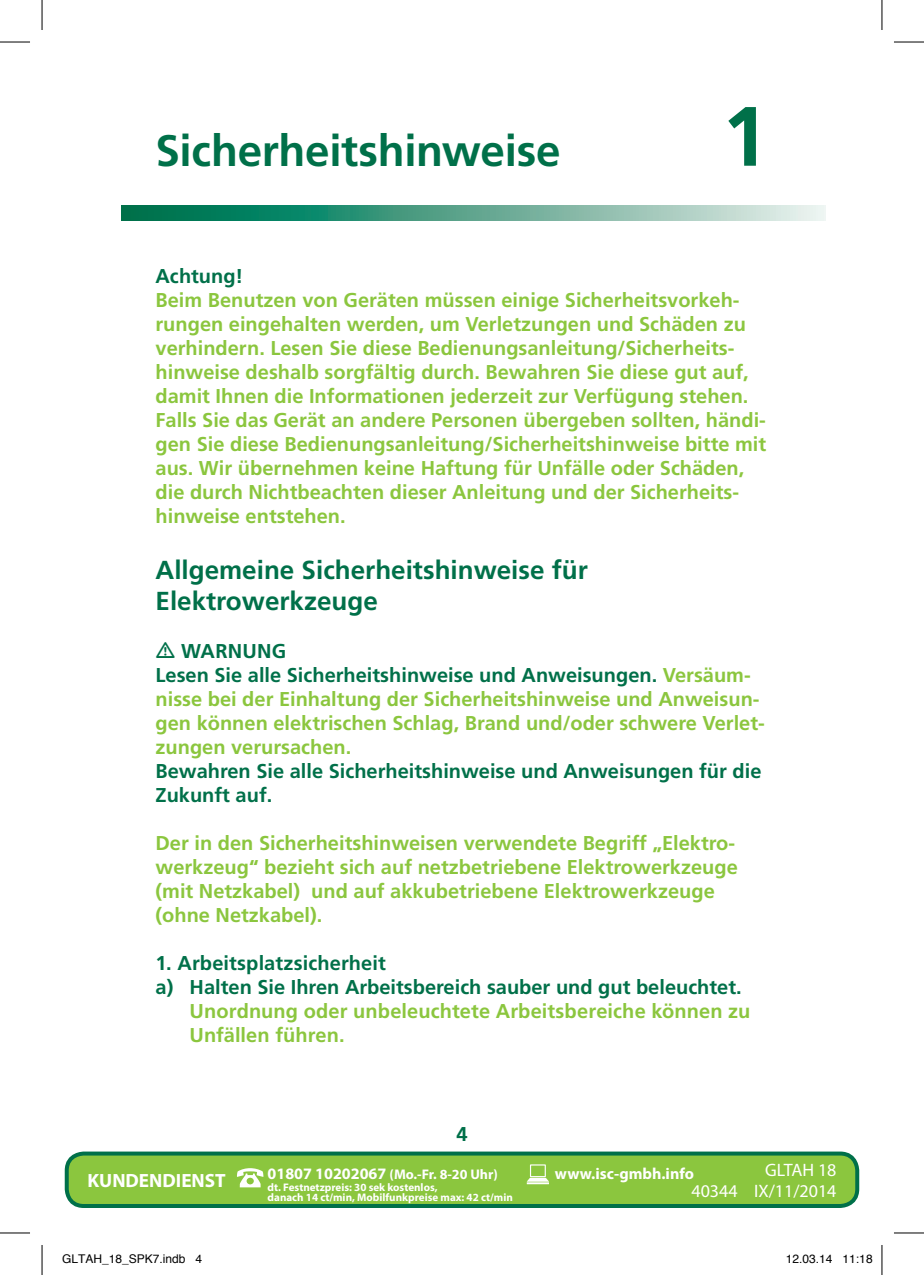
<style>
.page{position:relative;width:924px;height:1275px;background:#fff}
.page>*{position:absolute;margin:0;border:0;box-sizing:border-box;transform-origin:0 0}
.t1{font:700 84px "Frutiger";color:#007049}
.t2{font:700 44px "Frutiger";letter-spacing:-.005em;color:#007049}
.t3{font:700 26px/31.2px "Frutiger";color:#007049}
.t4{font:700 20px/24px "Frutiger";color:#8bc63e}
.t5{font:700 20px/24px "Frutiger";color:#007049}
.t6{font:700 19.2px "Myriad Pro";color:#fff}
.t7{font:18px/21.6px "Myriad Pro";color:#fff;text-align:right}
.t8{font:700 16px "Myriad Pro";color:#fff}
.t9{font:700 14px "Myriad Pro";color:#fff}
.t10{font:12px "Helvetica";color:#000}
.t11{font:700 11px/10px "Myriad Pro";color:#fff}
.s1{color:#007049}
.s2{font-size:16px}
</style>
<div class="page">
<svg style="left:122px;top:205px;width:703px;height:16px;background:#60a993"></svg>
<div style="left:67px;top:1153px;width:789px;height:53px;background:#8bc63e;border-radius:17px"></div>
<div style="left:65px;top:1151px;width:793px;height:57px;border:4px solid #007049;border-radius:17px"></div>
<svg style="left:526px;top:1164px;width:23px;height:20px"></svg>
<svg style="left:237px;top:1168px;width:26px;height:19px"></svg>
<hr style="left:0;top:42px;width:30px;height:1px;background:#000">
<hr style="left:893px;top:42px;width:30px;height:1px;background:#000">
<hr style="left:0;top:1232px;width:30px;height:1px;background:#000">
<hr style="left:893px;top:1232px;width:30px;height:1px;background:#000">
<hr style="left:42px;top:0;width:1px;height:30px;background:#000">
<hr style="left:42px;top:1245px;width:1px;height:30px;background:#000">
<hr style="left:881px;top:0;width:1px;height:30px;background:#000">
<hr style="left:881px;top:1245px;width:1px;height:30px;background:#000">
<h2 class="t2" style="left:155px;top:125px;width:406px">Sicherheitshinweise</h2>
<h1 class="t1" style="left:721px;top:87px;width:48px">1</h1>
<p class="t5" style="left:155px;top:264px;width:89px">Achtung!</p>
<p class="t4" style="left:155px;top:288px;width:612px">Beim Benutzen von Geräten müssen einige Sicherheitsvorkeh&shy;rungen eingehalten werden, um Verletzungen und Schäden zu verhindern. Lesen Sie diese Bedienungsanleitung/Sicherheits&shy;hinweise deshalb sorgfältig durch. Bewahren Sie diese gut auf, damit Ihnen die Informationen jederzeit zur Verfügung stehen.<br>Falls Sie das Gerät an andere Personen übergeben sollten, händi&shy;gen Sie diese Bedienungsanleitung/Sicherheitshinweise bitte mit aus. Wir übernehmen keine Haftung für Unfälle oder Schäden, die durch Nichtbeachten dieser Anleitung und der Sicherheits&shy;hinweise entstehen.</p>
<h3 class="t3" style="left:155px;top:554px;width:433px">Allgemeine Sicherheitshinweise für<br>Elektrowerkzeuge</h3>
<p class="t4" style="left:155px;top:639px;width:610px;text-indent:26px"><span class="s1">WARNUNG<br>Lesen Sie alle Sicherheitshinweise und Anweisungen.</span> Versäum&shy;nisse bei der Einhaltung der Sicherheitshinweise und Anweisun&shy;gen können elektrischen Schlag, Brand und/oder schwere Verlet&shy;zungen verursachen.</p>
<p class="t5" style="left:155px;top:759px;width:607px">Bewahren Sie alle Sicherheitshinweise und Anweisungen für die<br>Zukunft auf.</p>
<p class="t4" style="left:155px;top:831px;width:583px">Der in den Sicherheitshinweisen verwendete Begriff „Elektro&shy;werkzeug“ bezieht sich auf netzbetriebene Elektrowerkzeuge (mit Netzkabel) und auf akkubetriebene Elektrowerkzeuge (ohne Netzkabel).</p>
<p class="t5" style="left:155px;top:951px;width:587px">1. Arbeitsplatzsicherheit<br>a) Halten Sie Ihren Arbeitsbereich sauber und gut beleuchtet.</p>
<p class="t4" style="left:189px;top:999px;width:562px">Unordnung oder unbeleuchtete Arbeitsbereiche können zu<br>Unfällen führen.</p>
<p class="t5" style="left:456px;top:1122px;width:13px">4</p>
<p class="t9" style="left:267px;top:1166px;width:231px"><span class="s2">01807 10202067</span> (Mo.-Fr. 8-20 Uhr)</p>
<p class="t11" style="left:267px;top:1182px;width:246px">dt. Festnetzpreis: 30 sek kostenlos,<br>danach 14 ct/min, Mobilfunkpreise max: 42 ct/min</p>
<p class="t6" style="left:87px;top:1169px;width:140px">KUNDENDIENST</p>
<p class="t8" style="left:554px;top:1164px;width:140px">www.isc-gmbh.info</p>
<p class="t7" style="left:691px;top:1159px;width:146px">GLTAH 18<br>40344 IX/11/2014</p>
<p class="t10" style="left:62px;top:1249px;width:142px">GLTAH_18_SPK7.indb 4</p>
<p class="t10" style="left:785px;top:1249px;width:88px">12.03.14 11:18</p>
</div>
